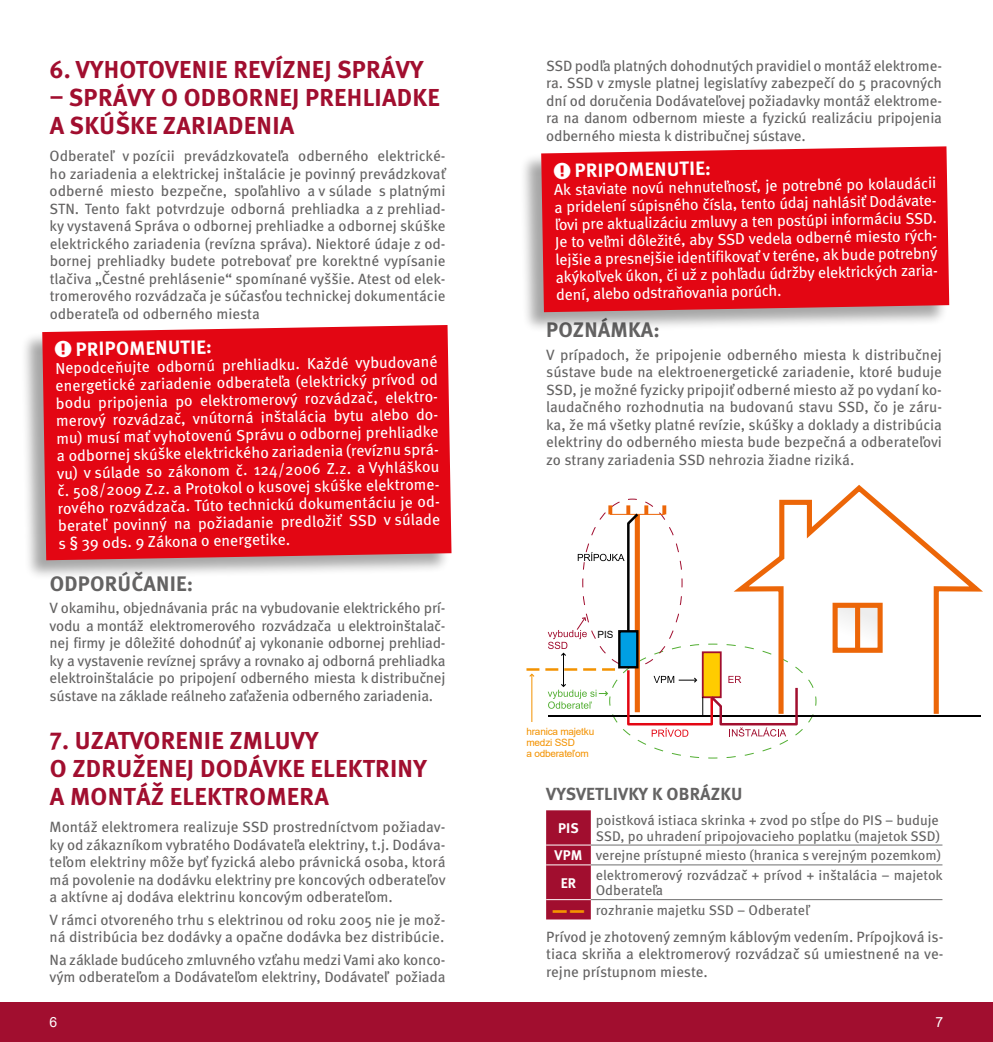
<style>
.page{position:relative;width:993px;height:1042px;background:#fff}
.page>*{position:absolute;margin:0;border:0;box-sizing:border-box;transform-origin:0 0}
.t1{font:700 24.5px/28px "Meta Pro";letter-spacing:.01em;color:#a10e2f}
.t2{font:700 21px "Meta Pro";letter-spacing:.01em;color:#646363}
.t3{font:700 19.25px "Meta Pro";color:#fff}
.t4{font:700 17.5px "Meta Pro";letter-spacing:.01em;color:#646363}
.t5{font:15.75px/17.5px "Meta Pro";color:#fff}
.t6{font:14.88px/17.5px "Meta Pro";letter-spacing:-.005em;color:#646363;text-align:justify}
.t7{font:14px/15.8px "Meta Pro";color:#646363}
.t8{font:700 14px "Meta Pro";color:#fff}
.t9{font:14px "Arial";color:#fff}
.t10{font:9.97px/11.2px "Arial";letter-spacing:-.02em;color:#f39200}
.t11{font:9.97px "Arial";color:#000}
.s1{font-weight:700;color:#fff}
.s2{font-family:"Arial";font-weight:700;color:#f39200}
</style>
<div class="page">
<div style="left:0;top:1002px;width:496px;height:40px;background:#a10e2f"></div>
<div style="left:496px;top:1002px;width:496px;height:40px;background:#a10e2f"></div>
<div style="left:20px;top:324px;width:431px;height:257px;background:#000;opacity:.35"></div>
<div style="left:42px;top:325px;width:409px;height:235px;background:#e30613"></div>
<div style="left:519px;top:146px;width:429px;height:187px;background:#000;opacity:.35"></div>
<div style="left:541px;top:146px;width:407px;height:166px;background:#e30613"></div>
<svg style="left:816px;top:484px;width:167px;height:233px"></svg>
<svg style="left:526px;top:498px;width:290px;height:260px"></svg>
<div style="left:546px;top:810px;width:44px;height:109px;background:#a10e2f"></div>
<hr style="left:590px;top:845px;width:352px;height:1px;background:#706f6f">
<hr style="left:590px;top:864px;width:352px;height:1px;background:#706f6f">
<hr style="left:590px;top:899px;width:352px;height:1px;background:#706f6f">
<hr style="left:546px;top:844px;width:44px;height:1px;background:#fff">
<hr style="left:546px;top:864px;width:44px;height:1px;background:#fff">
<hr style="left:546px;top:899px;width:44px;height:1px;background:#fff">
<svg style="left:55px;top:341px;width:17px;height:16px"></svg>
<svg style="left:553px;top:162px;width:17px;height:17px"></svg>
<h1 class="t1" style="left:50px;top:56px;width:375px">6. VYHOTOVENIE REVÍZNEJ SPRÁVY</h1>
<h1 class="t1" style="left:50px;top:84px;width:391px">– SPRÁVY O ODBORNEJ PREHLIADKE<br>A SKÚŠKE ZARIADENIA</h1>
<p class="t6" style="left:50px;top:148px;width:397px">Odberateľ v pozícii prevádzkovateľa odberného elektrické&shy;ho zariadenia a elektrickej inštalácie je povinný prevádzkovať odberné miesto bezpečne, spoľahlivo a v súlade s platnými STN. Tento fakt potvrdzuje odborná prehliadka a z prehliad&shy;ky vystavená Správa o odbornej prehliadke a odbornej skúške elektrického zariadenia (revízna správa). Niektoré údaje z od&shy;bornej prehliadky budete potrebovať pre korektné vypísanie tlačiva „Čestné prehlásenie“ spomínané vyššie. Atest od elek&shy;tromerového rozvádzača je súčasťou technickej dokumentácie odberateľa od odberného miesta</p>
<p class="t3" style="left:76px;top:337px;width:138px;rotate:-1deg">PRIPOMENUTIE:</p>
<p class="t5" style="left:55px;top:360px;width:386px;rotate:-1deg">Nepodceňujte odbornú prehliadku. Každé vybudované energetické zariadenie odberateľa (elektrický prívod od bodu pripojenia po elektromerový rozvádzač, elektro&shy;merový rozvádzač, vnútorná inštalácia bytu alebo do&shy;mu) musí mať vyhotovenú Správu o odbornej prehliadke a odbornej skúške elektrického zariadenia (revíznu sprá&shy;vu) v súlade so zákonom č. 124/2006 Z.z. a Vyhláškou č. 508/2009 Z.z. a Protokol o kusovej skúške elektrome&shy;rového rozvádzača. Túto technickú dokumentáciu je od&shy;berateľ povinný na požiadanie predložiť SSD v súlade s § 39 ods. 9 Zákona o energetike.</p>
<h2 class="t2" style="left:50px;top:570px;width:145px">ODPORÚČANIE:</h2>
<p class="t6" style="left:50px;top:600px;width:397px">V okamihu, objednávania prác na vybudovanie elektrického prí&shy;vodu a montáž elektromerového rozvádzača u elektroinštalač&shy;nej firmy je dôležité dohodnúť aj vykonanie odbornej prehliad&shy;ky a vystavenie revíznej správy a rovnako aj odborná prehliadka elektroinštalácie po pripojení odberného miesta k distribučnej sústave na základe reálneho zaťaženia odberného zariadenia.</p>
<h1 class="t1" style="left:50px;top:727px;width:378px">7. UZATVORENIE ZMLUVY<br>O ZDRUŽENEJ DODÁVKE ELEKTRINY<br>A MONTÁŽ ELEKTROMERA</h1>
<p class="t6" style="left:50px;top:819px;width:397px">Montáž elektromera realizuje SSD prostredníctvom požiadav&shy;ky od zákazníkom vybratého Dodávateľa elektriny, t.j. Dodáva&shy;teľom elektriny môže byť fyzická alebo právnická osoba, ktorá má povolenie na dodávku elektriny pre koncových odberateľov a aktívne aj dodáva elektrinu koncovým odberateľom.</p>
<p class="t6" style="left:50px;top:911px;width:397px">V rámci otvoreného trhu s elektrinou od roku 2005 nie je mož&shy;ná distribúcia bez dodávky a opačne dodávka bez distribúcie.</p>
<p class="t6" style="left:50px;top:951px;width:397px">Na základe budúceho zmluvného vzťahu medzi Vami ako konco&shy;vým odberateľom a Dodávateľom elektriny, Dodávateľ požiada</p>
<p class="t6" style="left:546px;top:57px;width:397px">SSD podľa platných dohodnutých pravidiel o montáž elektrome&shy;ra. SSD v zmysle platnej legislatívy zabezpečí do 5 pracovných dní od doručenia Dodávateľovej požiadavky montáž elektrome&shy;ra na danom odbernom mieste a fyzickú realizáciu pripojenia odberného miesta k distribučnej sústave.</p>
<p class="t3" style="left:574px;top:158px;width:138px;rotate:-1deg">PRIPOMENUTIE:</p>
<p class="t5" style="left:554px;top:181px;width:386px;rotate:-1deg">Ak staviate novú nehnuteľnosť, je potrebné po kolaudácii a pridelení súpisného čísla, tento údaj nahlásiť Dodávate&shy;ľovi pre aktualizáciu zmluvy a ten postúpi informáciu SSD.<br>Je to veľmi dôležité, aby SSD vedela odberné miesto rých&shy;lejšie a presnejšie identifikovať v teréne, ak bude potrebný akýkoľvek úkon, či už z pohľadu údržby elektrických zaria&shy;dení, alebo odstraňovania porúch.</p>
<h2 class="t2" style="left:546px;top:316px;width:115px">POZNÁMKA:</h2>
<p class="t6" style="left:546px;top:346px;width:397px">V prípadoch, že pripojenie odberného miesta k distribučnej sústave bude na elektroenergetické zariadenie, ktoré buduje SSD, je možné fyzicky pripojiť odberné miesto až po vydaní ko&shy;laudačného rozhodnutia na budovanú stavu SSD, čo je záru&shy;ka, že má všetky platné revízie, skúšky a doklady a distribúcia elektriny do odberného miesta bude bezpečná a odberateľovi zo strany zariadenia SSD nehrozia žiadne riziká.</p>
<p class="t11" style="left:597px;top:628px;width:17px">PIS</p>
<p class="t10" style="left:526px;top:725px;width:69px">hranica majetku medzi SSD<br>a odberateľom</p>
<p class="t4" style="left:546px;top:783px;width:198px">VYSVETLIVKY K OBRÁZKU</p>
<p class="t8" style="left:558px;top:819px;width:22px">PIS</p>
<p class="t7" style="left:595px;top:812px;width:345px">poistková istiaca skrinka + zvod po stĺpe do PIS – buduje<br>SSD, po uhradení pripojovacieho poplatku (majetok SSD)</p>
<p class="t7" style="left:560px;top:842px;width:381px;line-height:27.3px;text-indent:-6px"><span class="s1">VPM</span> verejne prístupné miesto (hranica s verejným pozemkom)<br><span class="s1">ER</span></p>
<p class="t7" style="left:595px;top:867px;width:348px">elektromerový rozvádzač + prívod + inštalácia – majetok<br>Odberateľa</p>
<p class="t7" style="left:552px;top:902px;width:257px"><span class="s2">▬ ▬</span> rozhranie majetku SSD – Odberateľ</p>
<p class="t6" style="left:546px;top:928px;width:398px">Prívod je zhotovený zemným káblovým vedením. Prípojková is&shy;tiaca skriňa a elektromerový rozvádzač sú umiestnené na ve&shy;rejne prístupnom mieste.</p>
<p class="t9" style="left:50px;top:1012px;width:9px">6</p>
<p class="t9" style="left:935px;top:1012px;width:9px">7</p>
</div>
